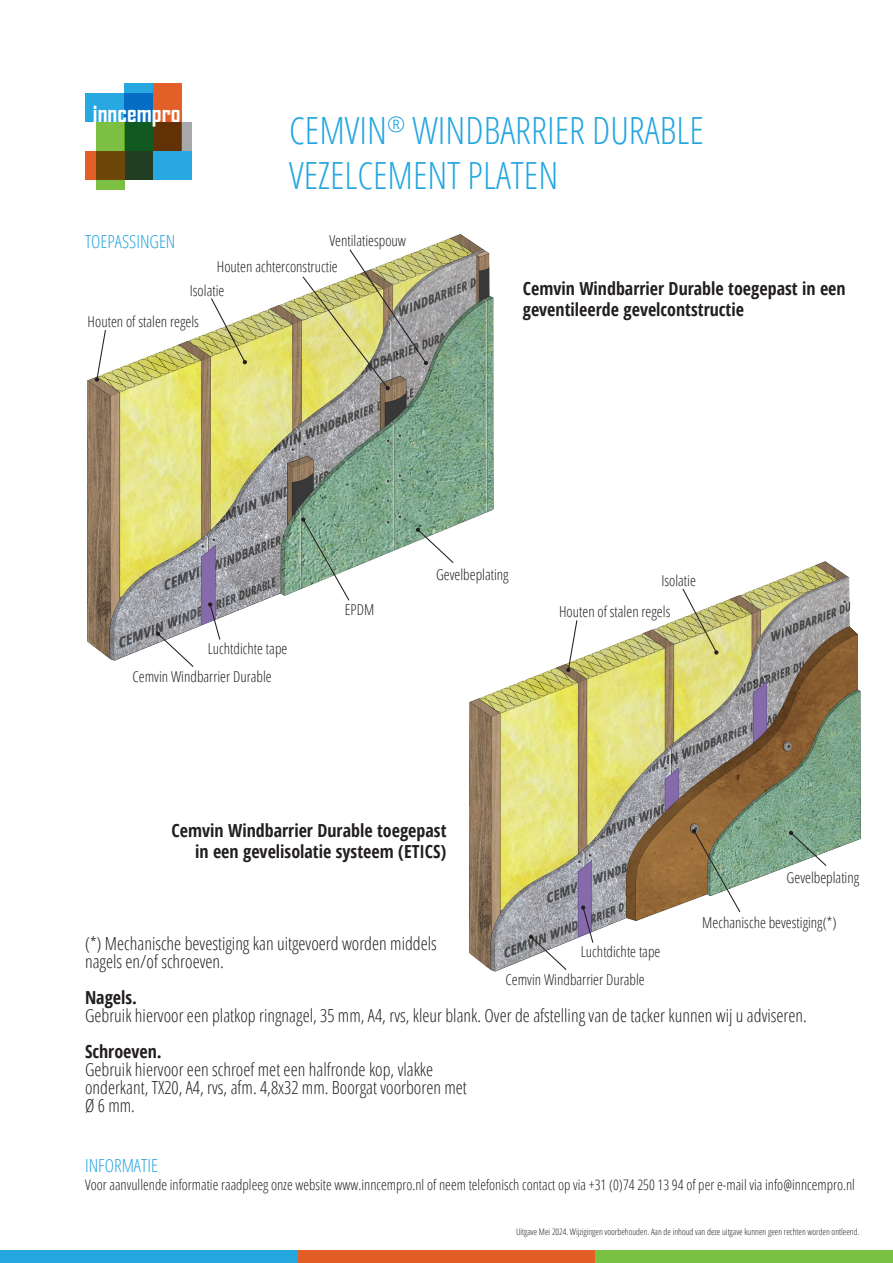
<style>
.page{position:relative;width:893px;height:1263px;background:#fff}
.page>*{position:absolute;margin:0;border:0;box-sizing:border-box;transform-origin:0 0}
.t1{font:300 condensed 37.5px "Open Sans";color:#24a6df}
.t2{font:700 24.15px "Agency FB";letter-spacing:.005em;color:#fff}
.t3{font:300 condensed 18px/18px "Open Sans";color:#231f20}
.t4{font:700 condensed 18px/21.6px "Open Sans";color:#231f20}
.t5{font:300 condensed 18px "Open Sans";color:#24a6df}
.t6{font:300 condensed 15px "Open Sans";color:#231f20}
.t7{font:300 condensed 14.55px "Open Sans";color:#231f20}
.t8{font:300 condensed 9px "Open Sans";color:#231f20}
</style>
<div class="page">
<div style="left:85px;top:93px;width:68px;height:29px;background:#27a8e0"></div>
<svg style="left:125px;top:83px;width:28px;height:39px"></svg>
<div style="left:153px;top:83px;width:28px;height:68px;background:#e25f27"></div>
<div style="left:97px;top:122px;width:28px;height:67px;background:#7bc043"></div>
<div style="left:125px;top:151px;width:66px;height:28px;background:#27a8e0"></div>
<svg style="left:125px;top:122px;width:66px;height:29px"></svg>
<svg style="left:85px;top:151px;width:68px;height:28px"></svg>
<div style="left:0;top:1250px;width:298px;height:13px;background:#24a6df"></div>
<div style="left:298px;top:1250px;width:297px;height:13px;background:#e35e26"></div>
<div style="left:595px;top:1250px;width:298px;height:13px;background:#79c142"></div>
<img style="left:88px;top:234px;width:405px;height:427px">
<img style="left:470px;top:562px;width:390px;height:410px">
<svg style="left:156px;top:632px;width:39px;height:35px"></svg>
<svg style="left:208px;top:602px;width:13px;height:39px"></svg>
<svg style="left:416px;top:528px;width:39px;height:36px"></svg>
<svg style="left:301px;top:517px;width:49px;height:85px"></svg>
<svg style="left:95px;top:329px;width:12px;height:53px"></svg>
<svg style="left:210px;top:297px;width:37px;height:67px"></svg>
<svg style="left:301px;top:248px;width:127px;height:142px"></svg>
<svg style="left:529px;top:935px;width:39px;height:36px"></svg>
<svg style="left:581px;top:905px;width:13px;height:39px"></svg>
<svg style="left:789px;top:831px;width:39px;height:36px"></svg>
<svg style="left:692px;top:829px;width:49px;height:84px"></svg>
<svg style="left:566px;top:619px;width:12px;height:53px"></svg>
<svg style="left:681px;top:587px;width:37px;height:68px"></svg>
<p class="t2" style="left:93px;top:98px;width:89px">inncempro</p>
<p class="t5" style="left:85px;top:229px;width:92px">TOEPASSINGEN</p>
<p class="t1" style="left:289px;top:105px;width:416px">CEMVIN<sup>®</sup> WINDBARRIER DURABLE</p>
<p class="t1" style="left:289px;top:150px;width:271px">VEZELCEMENT PLATEN</p>
<p class="t6" style="left:329px;top:230px;width:78px">Ventilatiespouw</p>
<p class="t6" style="left:217px;top:257px;width:122px">Houten achterconstructie</p>
<p class="t6" style="left:190px;top:280px;width:36px">Isolatie</p>
<p class="t6" style="left:88px;top:311px;width:113px">Houten of stalen regels</p>
<p class="t4" style="left:523px;top:277px;width:324px">Cemvin Windbarrier Durable toegepast in een geventileerde gevelcontstructie</p>
<p class="t6" style="left:208px;top:638px;width:81px">Luchtdichte tape</p>
<p class="t6" style="left:133px;top:666px;width:141px">Cemvin Windbarrier Durable</p>
<p class="t6" style="left:345px;top:599px;width:31px">EPDM</p>
<p class="t6" style="left:436px;top:564px;width:74px">Gevelbeplating</p>
<p class="t6" style="left:661px;top:570px;width:36px">Isolatie</p>
<p class="t6" style="left:559px;top:601px;width:113px">Houten of stalen regels</p>
<p class="t4" style="left:172px;top:819px;width:276px">Cemvin Windbarrier Durable toegepast</p>
<p class="t4" style="left:195px;top:840px;width:253px">in een gevelisolatie systeem (ETICS)</p>
<p class="t6" style="left:787px;top:867px;width:74px">Gevelbeplating</p>
<p class="t6" style="left:702px;top:912px;width:136px">Mechanische bevestiging(*)</p>
<p class="t3" style="left:85px;top:934px;width:353px">(*) Mechanische bevestiging kan uitgevoerd worden middels nagels en/of schroeven.</p>
<p class="t4" style="left:85px;top:986px;width:54px">Nagels.</p>
<p class="t3" style="left:85px;top:1006px;width:723px">Gebruik hiervoor een platkop ringnagel, 35 mm, A4, rvs, kleur blank. Over de afstelling van de tacker kunnen wij u adviseren.</p>
<p class="t4" style="left:85px;top:1040px;width:78px">Schroeven.</p>
<p class="t3" style="left:85px;top:1060px;width:350px">Gebruik hiervoor een schroef met een halfronde kop, vlakke</p>
<p class="t3" style="left:85px;top:1078px;width:383px">onderkant, TX20, A4, rvs, afm. 4,8x32 mm. Boorgat voorboren met</p>
<p class="t3" style="left:85px;top:1096px;width:51px">Ø 6 mm.</p>
<p class="t6" style="left:581px;top:941px;width:81px">Luchtdichte tape</p>
<p class="t6" style="left:506px;top:969px;width:141px">Cemvin Windbarrier Durable</p>
<p class="t5" style="left:85px;top:1153px;width:74px">INFORMATIE</p>
<p class="t7" style="left:85px;top:1175px;width:771px">Voor aanvullende informatie raadpleeg onze website www.inncempro.nl of neem telefonisch contact op via +31 (0)74 250 13 94 of per e-mail via info@inncempro.nl</p>
<p class="t8" style="left:516px;top:1225px;width:345px">Uitgave Mei 2024. Wijzigingen voorbehouden. Aan de inhoud van deze uitgave kunnen geen rechten worden ontleend.</p>
</div>
